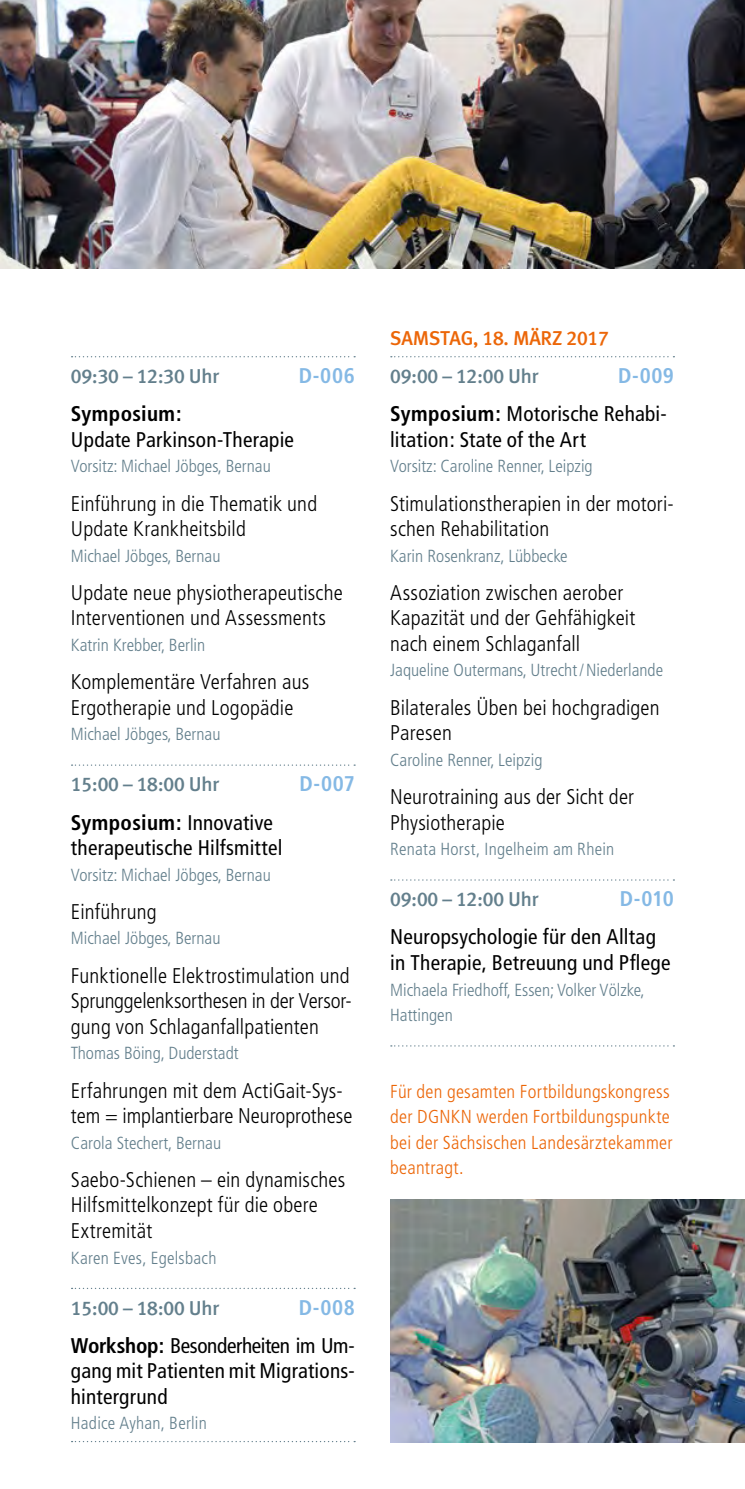
<style>
.page{position:relative;width:745px;height:1489px;background:#fff}
.page>*{position:absolute;margin:0;border:0;box-sizing:border-box;transform-origin:0 0}
.t1{font:300 condensed 21.25px/25.5px "Frutiger";letter-spacing:.005em;color:#000}
.t2{font:condensed 21.25px/25.5px "Frutiger";letter-spacing:.01em;color:#000}
.t3{font:condensed 21.25px/38.2px "Frutiger";letter-spacing:-.02em;color:#000;text-align:right}
.t4{font:700 condensed 21.25px "Frutiger";letter-spacing:.01em;color:#85b9e5}
.t5{font:700 condensed 21.25px "Frutiger";letter-spacing:.015em;color:#000}
.t6{font:20px "Meta Plus Medium Caps";letter-spacing:-.01em;color:#637f8c}
.t7{font:20px/38.2px "Meta Plus Medium Caps";letter-spacing:-.01em;color:#ec6608}
.t8{font:300 condensed 18.75px/25.5px "Frutiger";letter-spacing:.015em;color:#ec6608}
.t9{font:300 condensed 17.5px/25.5px "Frutiger";color:#637f8c}
.s1{font-family:"Meta Plus";font-weight:500}
.s2{font-weight:700}
.s3{font-weight:700;color:#85b9e5}
.s4{color:#637f8c}
.s5{font-family:"Meta Plus";font-weight:500;color:#637f8c}
</style>
<div class="page">
<svg style="left:390px;top:356px;width:284px;height:1px"></svg>
<svg style="left:390px;top:879px;width:284px;height:1px"></svg>
<svg style="left:390px;top:1045px;width:284px;height:1px"></svg>
<svg style="left:71px;top:356px;width:284px;height:1px"></svg>
<svg style="left:71px;top:764px;width:284px;height:1px"></svg>
<svg style="left:71px;top:1287px;width:284px;height:1px"></svg>
<img style="left:0;top:0;width:744px;height:268px">
<img style="left:390px;top:1199px;width:354px;height:242px">
<p class="t6" style="left:71px;top:364px;width:150px">09:30 – 12:30 <span class="s1">Uhr</span></p>
<p class="t4" style="left:298px;top:363px;width:57px">D-006</p>
<p class="t5" style="left:71px;top:401px;width:112px">Symposium:</p>
<p class="t2" style="left:71px;top:427px;width:224px">Update Parkinson-Therapie</p>
<p class="t9" style="left:71px;top:453px;width:201px">Vorsitz: Michael Jöbges, Bernau</p>
<p class="t1" style="left:71px;top:490px;width:247px">Einführung in die Thematik und<br>Update Krankheitsbild</p>
<p class="t9" style="left:71px;top:543px;width:151px">Michael Jöbges, Bernau</p>
<p class="t1" style="left:71px;top:580px;width:273px">Update neue physiotherapeutische<br>Interventionen und Assessments</p>
<p class="t9" style="left:71px;top:632px;width:136px">Katrin Krebber, Berlin</p>
<p class="t1" style="left:71px;top:669px;width:239px">Komplementäre Verfahren aus<br>Ergotherapie und Logopädie</p>
<p class="t9" style="left:71px;top:721px;width:151px">Michael Jöbges, Bernau</p>
<p class="t6" style="left:71px;top:772px;width:150px">15:00 – 18:00 <span class="s1">Uhr</span></p>
<p class="t4" style="left:299px;top:771px;width:57px">D-007</p>
<p class="t2" style="left:71px;top:809px;width:213px"><span class="s2">Symposium:</span> Innovative therapeutische Hilfsmittel</p>
<p class="t9" style="left:71px;top:862px;width:201px">Vorsitz: Michael Jöbges, Bernau</p>
<p class="t1" style="left:71px;top:899px;width:87px">Einführung</p>
<p class="t9" style="left:71px;top:925px;width:151px">Michael Jöbges, Bernau</p>
<p class="t1" style="left:71px;top:962px;width:282px;text-align:justify">Funktionelle Elektrostimulation und Sprunggelenksorthesen in der Versor&shy;gung von Schlaganfallpatienten</p>
<p class="t9" style="left:71px;top:1040px;width:169px">Thomas Böing, Duderstadt</p>
<p class="t1" style="left:71px;top:1077px;width:283px">Erfahrungen mit dem ActiGait-Sys&shy;tem = implantierbare Neuroprothese</p>
<p class="t9" style="left:71px;top:1129px;width:152px">Carola Stechert, Bernau</p>
<p class="t1" style="left:71px;top:1167px;width:276px">Saebo-Schienen – ein dynamisches<br>Hilfsmittelkonzept für die obere<br>Extremität</p>
<p class="t9" style="left:71px;top:1244px;width:147px">Karen Eves, Egelsbach</p>
<p class="t6" style="left:71px;top:1295px;width:150px">15:00 – 18:00 <span class="s1">Uhr</span></p>
<p class="t3" style="left:71px;top:1288px;width:285px"><span class="s3">D-008<br></span><span class="s2">Workshop:</span> Besonderheiten im Um-</p>
<p class="t2" style="left:71px;top:1358px;width:285px">gang mit Patienten mit Migrations&shy;hintergrund</p>
<p class="t9" style="left:71px;top:1410px;width:137px">Hadice Ayhan, Berlin</p>
<p class="t7" style="left:390px;top:318px;width:220px">SAMSTAG, 18. MÄRZ 2017<br><span class="s4">09:00 – 12:00</span> <span class="s5">Uhr</span></p>
<p class="t2" style="left:390px;top:356px;width:285px;line-height:38.2px;text-indent:228px"><span class="s3">D-009<br></span><span class="s2">Symposium:</span> Motorische Rehabi-</p>
<p class="t2" style="left:390px;top:427px;width:197px">litation: State of the Art</p>
<p class="t9" style="left:390px;top:453px;width:204px">Vorsitz: Caroline Renner, Leipzig</p>
<p class="t1" style="left:390px;top:490px;width:285px">Stimulationstherapien in der motori&shy;schen Rehabilitation</p>
<p class="t9" style="left:390px;top:543px;width:179px">Karin Rosenkranz, Lübbecke</p>
<p class="t1" style="left:390px;top:580px;width:246px">Assoziation zwischen aerober<br>Kapazität und der Gehfähigkeit nach einem Schlaganfall</p>
<p class="t9" style="left:390px;top:658px;width:274px">Jaqueline Outermans, Utrecht/Niederlande</p>
<p class="t1" style="left:390px;top:695px;width:271px">Bilaterales Üben bei hochgradigen<br>Paresen</p>
<p class="t9" style="left:390px;top:747px;width:154px">Caroline Renner, Leipzig</p>
<p class="t1" style="left:390px;top:784px;width:245px">Neurotraining aus der Sicht der<br>Physiotherapie</p>
<p class="t9" style="left:390px;top:836px;width:225px">Renata Horst, Ingelheim am Rhein</p>
<p class="t6" style="left:390px;top:887px;width:150px">09:00 – 12:00 <span class="s1">Uhr</span></p>
<p class="t4" style="left:619px;top:886px;width:56px">D-010</p>
<p class="t2" style="left:390px;top:924px;width:281px">Neuropsychologie für den Alltag in Therapie, Betreuung und Pflege</p>
<p class="t9" style="left:390px;top:976px;width:256px">Michaela Friedhoff, Essen; Volker Völzke,<br>Hattingen</p>
<p class="t8" style="left:390px;top:1078px;width:284px">Für den gesamten Fortbildungskongress der DGNKN werden Fortbildungspunkte bei der Sächsischen Landesärztekammer beantragt.</p>
</div>
